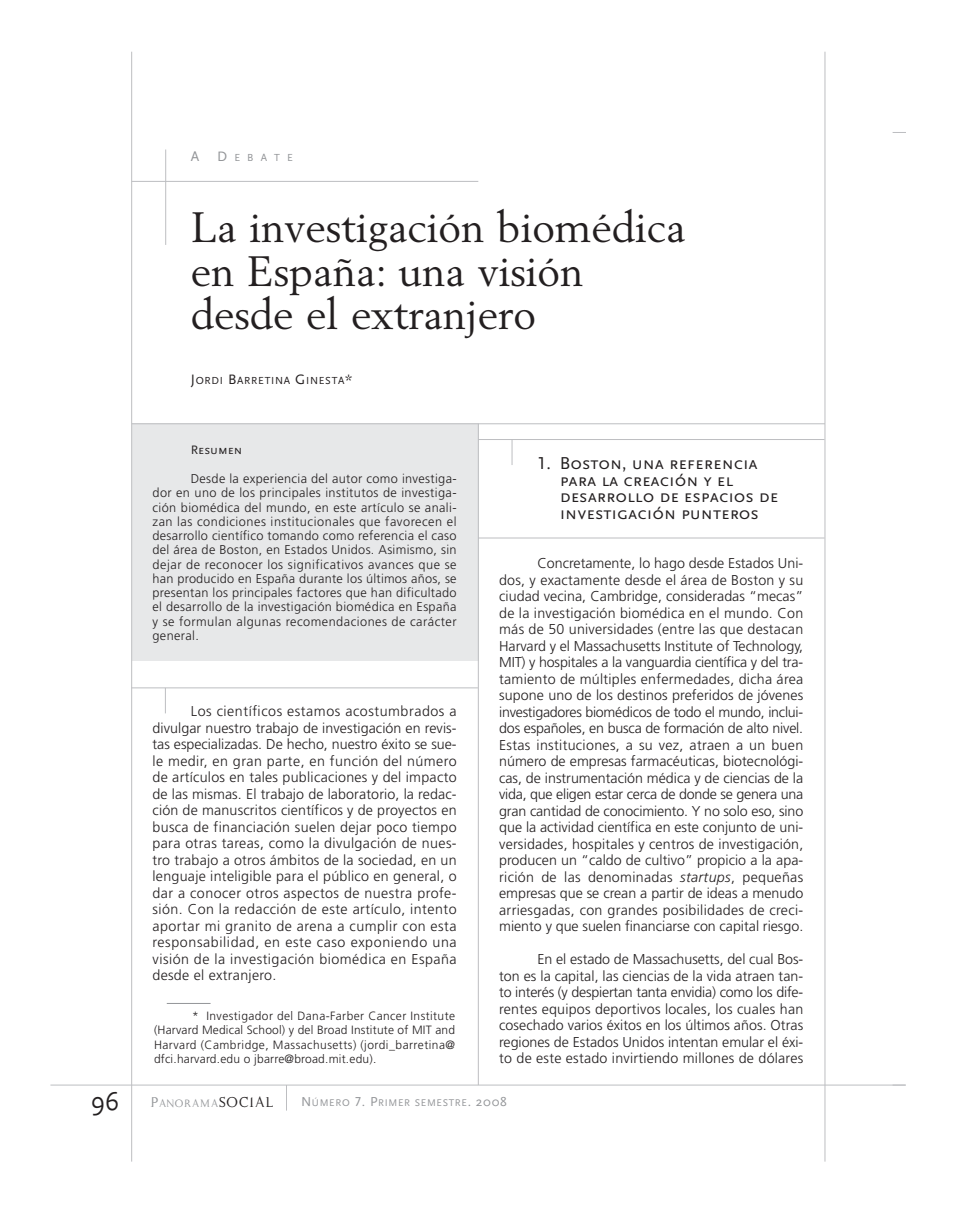
<style>
.page{position:relative;width:957px;height:1212px;background:#fff}
.page>*{position:absolute;margin:0;border:0;box-sizing:border-box;transform-origin:0 0}
.t1{font:42px/43.5px "Berling";color:#231f20}
.t2{font:18px/16.5px "Scala Sans Caps";color:#231f20}
.t3{font:300 14.25px/16.5px "Frutiger";letter-spacing:.015em;color:#231f20;text-align:justify}
.t4{font:300 12.75px/14.2px "Frutiger";letter-spacing:.035em;color:#231f20;text-align:justify}
.t5{font:12.75px "Scala Sans Caps";color:#231f20}
.t6{font:12.3px "Kopy Katt Kut";letter-spacing:.07em;color:#939598}
.t7{font:300 12px/14.4px "Frutiger";letter-spacing:.015em;color:#231f20;text-align:justify}
.t8{font:10.65px "Scala Sans Caps";letter-spacing:.065em;color:#231f20}
.t9{font:10.65px "Scala Sans Caps";letter-spacing:.665em;color:#939598}
.t10{font:10.2px "Scala Sans Caps";letter-spacing:.065em;color:#939598}
.s1{font-size:14.25px}
.s2{font-style:italic}
.s3{font-family:"Scala Sans";font-size:27px;color:#231f20}
.s4{font-size:16.5px}
.s5{font-size:16.5px;color:#231f20}
.s6{font-size:13.5px}
.s7{font-family:"Scala Sans";font-size:13.5px}
</style>
<div class="page">
<div style="left:132px;top:424px;width:346px;height:237px;background:#e7e8e9"></div>
<svg style="left:892px;top:132px;width:13px;height:1px"></svg>
<svg style="left:286px;top:1085px;width:1px;height:25px"></svg>
<hr style="left:50px;top:1084px;width:855px;height:1px;background:#bdbec1">
<hr style="left:131px;top:52px;width:1px;height:1109px;background:#bdbec1">
<hr style="left:824px;top:52px;width:1px;height:1109px;background:#bdbec1">
<hr style="left:478px;top:424px;width:1px;height:661px;background:#bdbec1">
<hr style="left:132px;top:181px;width:346px;height:1px;background:#bdbec1">
<hr style="left:165px;top:149px;width:1px;height:96px;background:#bdbec1">
<hr style="left:132px;top:423px;width:693px;height:1px;background:#bdbec1">
<hr style="left:167px;top:1003px;width:44px;height:1px;background:#939598">
<hr style="left:131px;top:687px;width:347px;height:1px;background:#bdbec1">
<svg style="left:165px;top:688px;width:1px;height:25px"></svg>
<hr style="left:478px;top:439px;width:346px;height:1px;background:#bdbec1">
<hr style="left:478px;top:537px;width:346px;height:1px;background:#bdbec1">
<svg style="left:511px;top:440px;width:1px;height:25px"></svg>
<p class="t9" style="left:191px;top:151px;width:103px"><span class="s1">A D</span>EBATE</p>
<h1 class="t1" style="left:191px;top:209px;width:496px">La investigación biomédica en España: una visión desde el extranjero</h1>
<p class="t8" style="left:191px;top:374px;width:163px"><span class="s1">J</span>ORDI <span class="s1">B</span>ARRETINA <span class="s1">G</span>INESTA<span class="s1">*</span></p>
<p class="t5" style="left:191px;top:442px;width:53px">Resumen</p>
<p class="t4" style="left:152px;top:472px;width:306px;text-indent:38px">Desde la experiencia del autor como investiga&shy;dor en uno de los principales institutos de investiga&shy;ción biomédica del mundo, en este artículo se anali&shy;zan las condiciones institucionales que favorecen el desarrollo científico tomando como referencia el caso del área de Boston, en Estados Unidos. Asimismo, sin dejar de reconocer los significativos avances que se han producido en España durante los últimos años, se presentan los principales factores que han dificultado el desarrollo de la investigación biomédica en España y se formulan algunas recomendaciones de carácter general.</p>
<p class="t3" style="left:152px;top:704px;width:306px;text-indent:38px">Los científicos estamos acostumbrados a divulgar nuestro trabajo de investigación en revis&shy;tas especializadas. De hecho, nuestro éxito se sue&shy;le medir, en gran parte, en función del número de artículos en tales publicaciones y del impacto de las mismas. El trabajo de laboratorio, la redac&shy;ción de manuscritos científicos y de proyectos en busca de financiación suelen dejar poco tiempo para otras tareas, como la divulgación de nues&shy;tro trabajo a otros ámbitos de la sociedad, en un lenguaje inteligible para el público en general, o dar a conocer otros aspectos de nuestra profe&shy;sión. Con la redacción de este artículo, intento aportar mi granito de arena a cumplir con esta responsabilidad, en este caso exponiendo una visión de la investigación biomédica en España desde el extranjero.</p>
<p class="t7" style="left:154px;top:1009px;width:303px;text-indent:38px">* Investigador del Dana-Farber Cancer Institute (Harvard Medical School) y del Broad Institute of MIT and Harvard (Cambridge, Massachusetts) (jordi_barretina@ dfci.harvard.edu o jbarre@broad.mit.edu).</p>
<p class="t2" style="left:560px;top:455px;width:220px;text-indent:-22px">1. Boston, una referencia para la creación y el desarrollo de espacios de investigación punteros</p>
<p class="t3" style="left:499px;top:556px;width:306px;text-indent:38px">Concretamente, lo hago desde Estados Uni&shy;dos, y exactamente desde el área de Boston y su ciudad vecina, Cambridge, consideradas “mecas” de la investigación biomédica en el mundo. Con más de 50 universidades (entre las que destacan Harvard y el Massachusetts Institute of Technology, MIT) y hospitales a la vanguardia científica y del tra&shy;tamiento de múltiples enfermedades, dicha área supone uno de los destinos preferidos de jóvenes investigadores biomédicos de todo el mundo, inclui&shy;dos españoles, en busca de formación de alto nivel.<br>Estas instituciones, a su vez, atraen a un buen número de empresas farmacéuticas, biotecnológi&shy;cas, de instrumentación médica y de ciencias de la vida, que eligen estar cerca de donde se genera una gran cantidad de conocimiento. Y no solo eso, sino que la actividad científica en este conjunto de uni&shy;versidades, hospitales y centros de investigación, producen un “caldo de cultivo” propicio a la apa&shy;rición de las denominadas <span class="s2">startups</span>, pequeñas empresas que se crean a partir de ideas a menudo arriesgadas, con grandes posibilidades de creci&shy;miento y que suelen financiarse con capital riesgo.</p>
<p class="t3" style="left:499px;top:952px;width:306px;text-indent:38px">En el estado de Massachusetts, del cual Bos&shy;ton es la capital, las ciencias de la vida atraen tan&shy;to interés (y despiertan tanta envidia) como los dife&shy;rentes equipos deportivos locales, los cuales han cosechado varios éxitos en los últimos años. Otras regiones de Estados Unidos intentan emular el éxi&shy;to de este estado invirtiendo millones de dólares</p>
<p class="t6" style="left:90px;top:1098px;width:184px"><span class="s3">96</span> <span class="s4">P</span>ANORAMA<span class="s5">SOCIAL</span></p>
<p class="t10" style="left:301px;top:1097px;width:207px"><span class="s6">N</span>ÚMERO <span class="s6">7. P</span>RIMER SEMESTRE<span class="s6">.</span> <span class="s7">2008</span></p>
</div>
